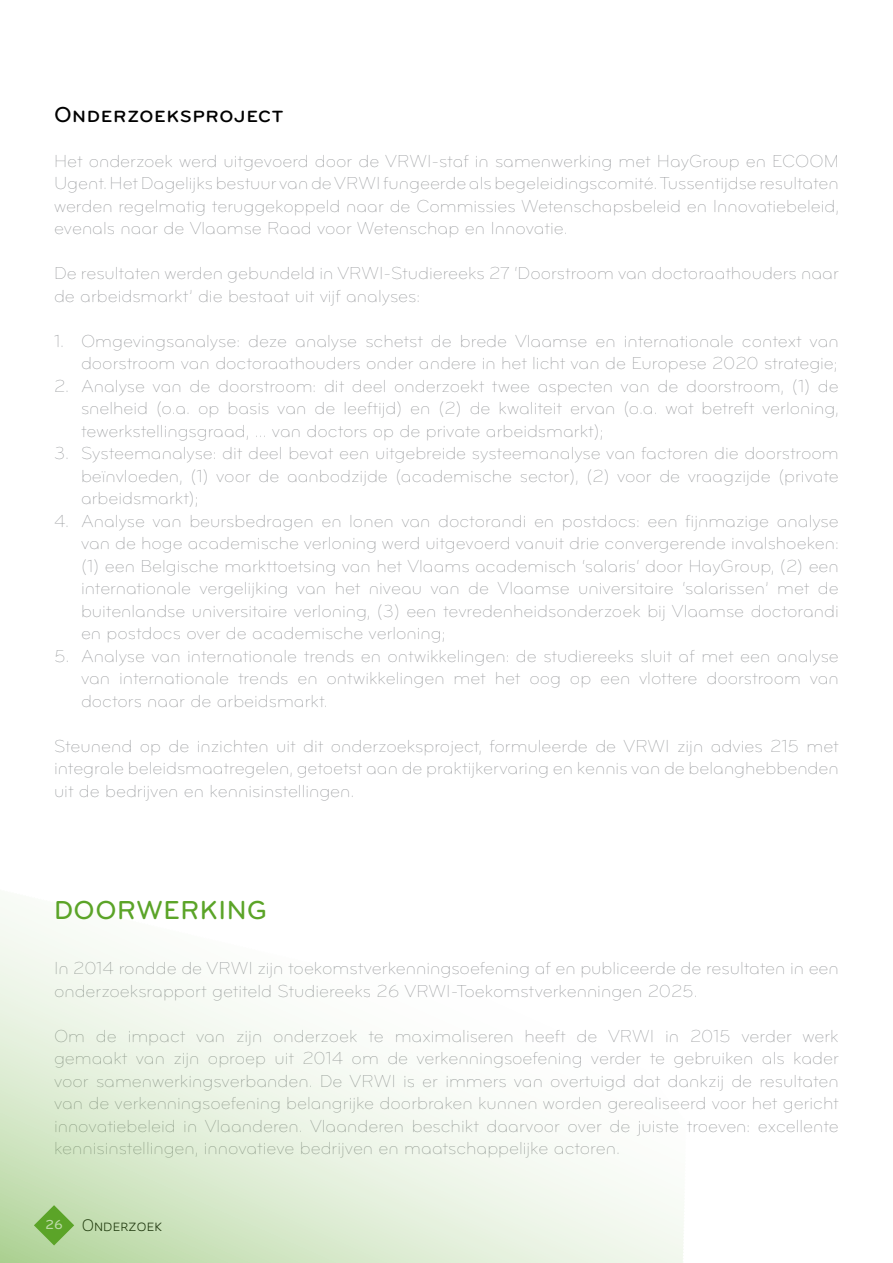
<style>
.page{position:relative;width:893px;height:1263px;background:#fff}
.page>*{position:absolute;margin:0;border:0;box-sizing:border-box;transform-origin:0 0}
.t1{font:27px "Bryant Pro Medium Alternate";color:#5ba428}
.t2{font:22.5px "Bryant Pro Medium Alternate";color:#000}
.t3{font:18px/22.5px "Bryant Pro Light Alternate";color:#939598;text-align:justify}
.t4{font:300 16.5px "Gloriola Std";color:#000}
.s1{font-family:"Bryant Pro Medium Alternate";font-weight:400;font-size:13.5px;color:#fff}
</style>
<div class="page">
<svg style="left:0;top:907px;width:684px;height:356px"></svg>
<p class="t2" style="left:54px;top:101px;width:231px">Onderzoeksproject</p>
<p class="t3" style="left:54px;top:150px;width:344px">Het onderzoek werd uitgevoerd door de VRWI</p>
<p class="t3" style="left:431px;top:150px;width:409px">-staf in samenwerking met HayGroup en ECOOM</p>
<p class="t3" style="left:54px;top:172px;width:293px">Ugent. Het Dagelijks bestuur van de VRWI</p>
<p class="t3" style="left:54px;top:172px;width:786px;text-indent:329px">fungeerde als begeleidingscomité. Tussentijdse resultaten werden regelmatig teruggekoppeld naar de Commissies Wetenschapsbeleid en I nnovatiebeleid, evenals naar de Vlaamse Raad voor Wetenschap en I nnovatie.</p>
<p class="t3" style="left:54px;top:262px;width:296px">De resultaten werden gebundeld in VRWI</p>
<p class="t3" style="left:54px;top:262px;width:786px;text-indent:330px">-Studiereeks 27 ‘Doorstroom van doctoraathouders naar de arbeidsmarkt’ die bestaat uit vijf analyses:</p>
<p class="t3" style="left:54px;top:330px;width:786px;text-align:right">1. Omgevingsanalyse: deze analyse schetst de brede Vlaamse en internationale context van doorstroom van doctoraathouders onder andere in het licht van de Europese 2020 strategie;</p>
<p class="t3" style="left:81px;top:375px;width:759px;text-indent:-27px">2. Analyse van de doorstroom: dit deel onderzoekt twee aspecten van de doorstroom, (1) de snelheid (o.a. op basis van de leeftijd) en (2) de kwaliteit ervan (o.a. wat betreft verloning, tewerkstellingsgraad, ... van doctors op de private arbeidsmarkt);</p>
<p class="t3" style="left:81px;top:442px;width:759px;text-indent:-27px">3. Systeemanalyse: dit deel bevat een uitgebreide systeemanalyse van factoren die doorstroom beïnvloeden, (1) voor de aanbodzijde (academische sector), (2) voor de vraagzijde (private arbeidsmarkt);</p>
<p class="t3" style="left:81px;top:510px;width:759px;text-indent:-27px">4. Analyse van beursbedragen en lonen van doctorandi en postdocs: een fijnmazige analyse van de hoge academische verloning werd uitgevoerd vanuit drie convergerende invalshoeken: (1) een Belgische markttoetsing van het Vlaams academisch ‘salaris‘ door HayGroup, (2) een internationale vergelijking van het niveau van de Vlaamse universitaire ‘salarissen’ met de buitenlandse universitaire verloning, (3) een tevredenheidsonderzoek bij Vlaamse doctorandi en postdocs over de academische verloning;</p>
<p class="t3" style="left:81px;top:645px;width:759px;text-indent:-27px">5. Analyse van internationale trends en ontwikkelingen: de studiereeks sluit af met een analyse van internationale trends en ontwikkelingen met het oog op een vlottere doorstroom van doctors naar de arbeidsmarkt.</p>
<p class="t3" style="left:54px;top:735px;width:582px">Steunend op de inzichten uit dit onderzoeksproject, formuleerde de VRWI</p>
<p class="t3" style="left:54px;top:735px;width:786px;text-indent:623px">zijn advies 215 met integrale beleidsmaatregelen, getoetst aan de praktijkervaring en kennis van de belanghebbenden uit de bedrijven en kennisinstellingen.</p>
<h1 class="t1" style="left:54px;top:894px;width:84px">Doorwer</h1>
<h1 class="t1" style="left:200px;top:894px;width:69px">ki ng</h1>
<p class="t3" style="left:54px;top:957px;width:165px">I n 2014 rondde de VRWI</p>
<p class="t3" style="left:54px;top:957px;width:786px;text-indent:203px">zijn toekomstverkenningsoefening af en publiceerde de resultaten in een onderzoeksrapport getiteld Studiereeks 26 VRWI</p>
<p class="t3" style="left:451px;top:980px;width:249px">-Toekomstverkenningen 2025.</p>
<p class="t3" style="left:54px;top:1025px;width:567px">Om de impact van zijn onderzoek te maximaliseren heeft de VRWI</p>
<p class="t3" style="left:54px;top:1025px;width:786px;text-indent:611px">in 2015 verder werk gemaakt van zijn oproep uit 2014 om de verkenningsoefening verder te gebruiken als kader voor samenwerkingsverbanden. De VRWI</p>
<p class="t3" style="left:54px;top:1070px;width:786px;text-indent:349px">is er immers van overtuigd dat dankzij de resultaten van de verkenningsoefening belangrijke doorbraken kunnen worden gerealiseerd voor het gericht innovatiebeleid in Vlaanderen. Vlaanderen beschikt daarvoor over de juiste troeven: excellente kennisinstellingen, innovatieve bedrijven en maatschappelijke actoren.</p>
<p class="t4" style="left:46px;top:1214px;width:118px"><span class="s1">26</span> Onderzoek</p>
</div>
